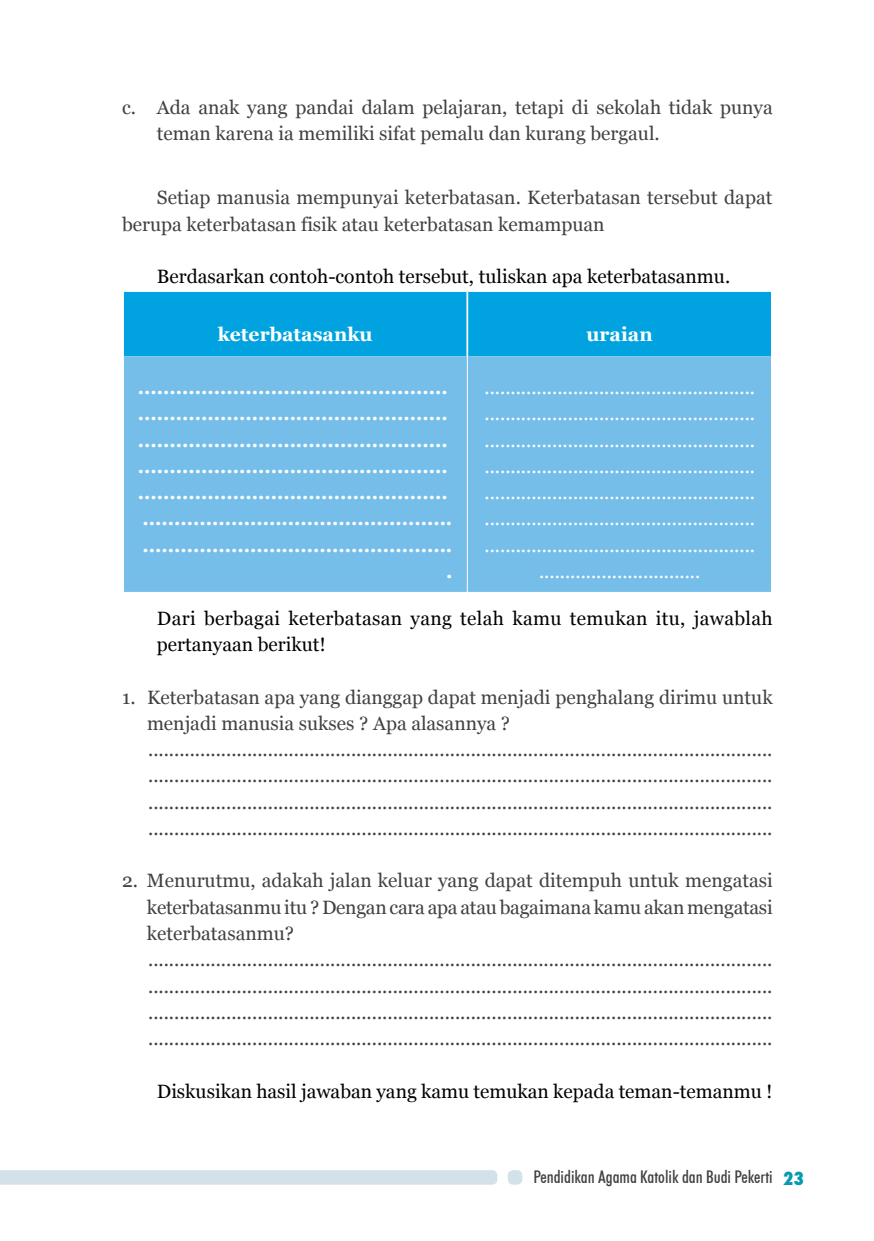
<style>
.page{position:relative;width:874px;height:1241px;background:#fff}
.page>*{position:absolute;margin:0;border:0;box-sizing:border-box;transform-origin:0 0}
.t1{font:19.25px/26.2px "Georgia";color:#414042}
.t2{font:19.25px/26.2px "Georgia";color:#fff;text-align:center}
.t3{font:700 19.25px/26.2px "Georgia";color:#fff;text-align:right}
.t4{font:19.25px "Georgia";color:#000}
.t5{font:19.25px/26.2px "Georgia";letter-spacing:.02em;color:#000}
.t6{font:500 condensed 17.5px "Futura BT";color:#414042}
.s1{font-family:"Futura Std";font-weight:800;color:#0599b2}
</style>
<div class="page">
<div style="left:0;top:1170px;width:497px;height:14px;background:#d3e2e9"></div>
<div style="left:507px;top:1169px;width:15px;height:15px;background:#d3e2e9;border-radius:5px"></div>
<div style="left:124px;top:292px;width:646px;height:64px;background:#00a3df"></div>
<div style="left:124px;top:356px;width:646px;height:236px;background:#75bee9"></div>
<hr style="left:466px;top:292px;width:2px;height:64px;background:#fff">
<hr style="left:466px;top:356px;width:1px;height:236px;background:#fff">
<p class="t1" style="left:157px;top:94px;width:617px;text-indent:-35px">c. Ada anak yang pandai dalam pelajaran, tetapi di sekolah tidak punya teman karena ia memiliki sifat pemalu dan kurang bergaul.</p>
<p class="t1" style="left:122px;top:185px;width:651px;text-indent:35px">Setiap manusia mempunyai keterbatasan. Keterbatasan tersebut dapat berupa keterbatasan fisik atau keterbatasan kemampuan</p>
<p class="t4" style="left:157px;top:265px;width:574px">Berdasarkan contoh-contoh tersebut, tuliskan apa keterbatasanmu.</p>
<p class="t3" style="left:218px;top:322px;width:156px">keterbatasanku</p>
<p class="t3" style="left:586px;top:322px;width:68px">uraian</p>
<p class="t3" style="left:138px;top:374px;width:316px">................................................. ................................................. ................................................. ................................................. ................................................. ................................................. ................................................. .</p>
<p class="t2" style="left:484px;top:374px;width:272px">.................................................... .................................................... .................................................... .................................................... .................................................... .................................................... .................................................... ...............................</p>
<p class="t5" style="left:157px;top:605px;width:617px">Dari berbagai keterbatasan yang telah kamu temukan itu, jawablah pertanyaan berikut!</p>
<p class="t1" style="left:147px;top:684px;width:627px;text-indent:-25px">1. Keterbatasan apa yang dianggap dapat menjadi penghalang dirimu untuk menjadi manusia sukses ? Apa alasannya ? ........................................................................................................................ ........................................................................................................................ ........................................................................................................................ ........................................................................................................................</p>
<p class="t1" style="left:147px;top:868px;width:627px;text-indent:-25px">2. Menurutmu, adakah jalan keluar yang dapat ditempuh untuk mengatasi keterbatasanmu itu ? Dengan cara apa atau bagaimana kamu akan mengatasi keterbatasanmu? ........................................................................................................................ ........................................................................................................................ ........................................................................................................................ ........................................................................................................................</p>
<p class="t4" style="left:157px;top:1079px;width:617px">Diskusikan hasil jawaban yang kamu temukan kepada teman-temanmu !</p>
<p class="t6" style="left:533px;top:1166px;width:272px">Pendidikan Agama Katolik dan Budi Pekerti <span class="s1">23</span></p>
</div>
